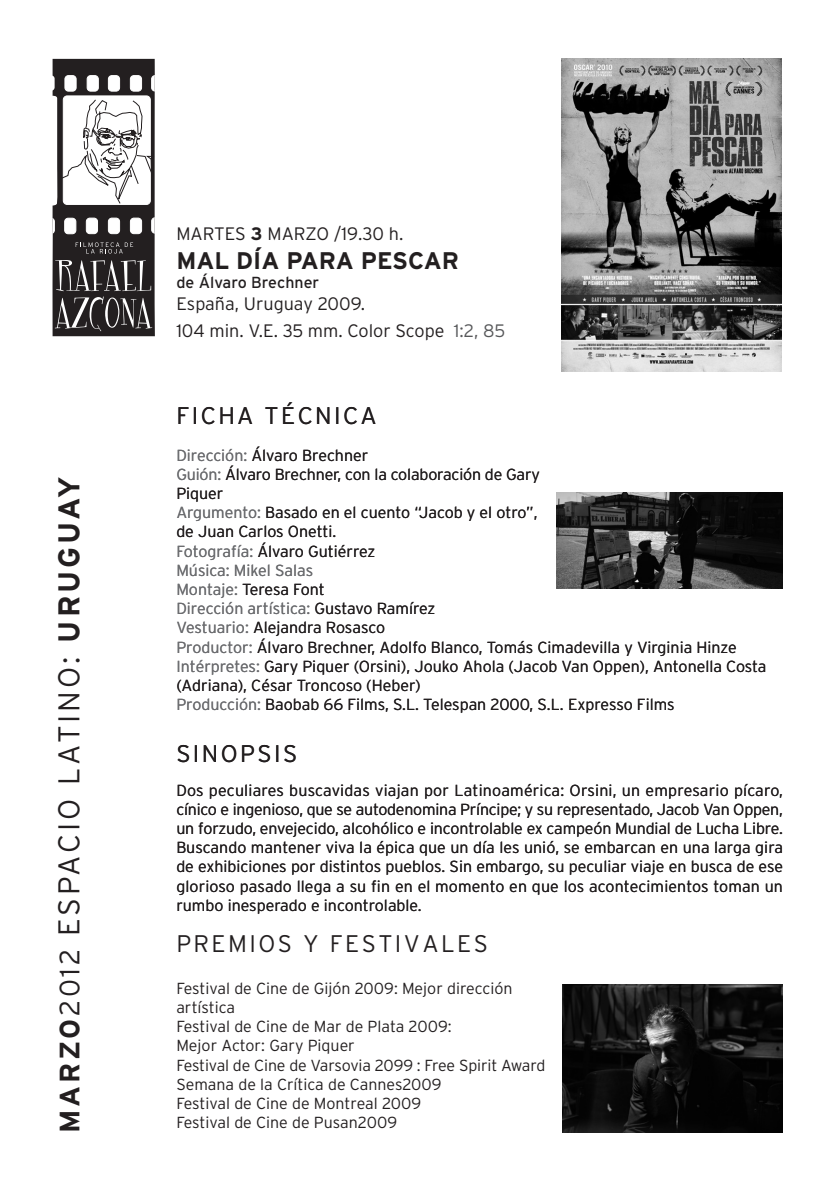
<style>
.page{position:relative;width:840px;height:1191px;background:#fff}
.page>*{position:absolute;margin:0;border:0;box-sizing:border-box;transform-origin:0 0}
.t1{font:300 30px "Interstate";letter-spacing:.1em;color:#231f20}
.t2{font:300 24px "Interstate";letter-spacing:.1em;color:#231f20}
.t3{font:700 24px "Interstate";color:#231f20}
.t4{font:300 18px/27.6px "Interstate";color:#231f20}
.t5{font:300 16px/19.2px "Interstate";color:#231f20}
.t6{font:16px "Interstate";color:#231f20}
.s1{font-weight:700;font-size:28px}
.s2{font-size:28px}
.s3{font-weight:700}
.s4{color:#57585a}
.s5{color:#6c6d70}
</style>
<div class="page">
<svg style="left:52px;top:59px;width:103px;height:277px"></svg>
<img style="left:556px;top:493px;width:226px;height:96px">
<img style="left:561px;top:59px;width:220px;height:313px">
<img style="left:562px;top:985px;width:220px;height:147px">
<h1 class="t1" style="left:57px;top:1132px;width:657px;rotate:-90deg"><span class="s1">MARZO</span><span class="s2">2012</span> ESPACIO LATINO: <span class="s3">URUGUAY</span></h1>
<p class="t4" style="left:176px;top:221px;width:228px">MARTES <span class="s3">3</span> MARZO /19.30 h.</p>
<h2 class="t3" style="left:176px;top:251px;width:284px">MAL DÍA PARA PESCAR</h2>
<p class="t6" style="left:176px;top:276px;width:144px">de Álvaro Brechner</p>
<p class="t4" style="left:176px;top:291px;width:330px">España, Uruguay 2009.<br>104 min. V.E. 35 mm. Color Scope <span class="s4">1:2, 85</span></p>
<h2 class="t2" style="left:176px;top:406px;width:202px">FICHA TÉCNICA</h2>
<p class="t5" style="left:176px;top:446px;width:591px"><span class="s5">Dirección:</span> Álvaro Brechner<br><span class="s5">Guión:</span> Álvaro Brechner, con la colaboración de Gary<br>Piquer<br><span class="s5">Argumento:</span> Basado en el cuento “Jacob y el otro”,<br>de Juan Carlos Onetti.<br><span class="s5">Fotografía:</span> Álvaro Gutiérrez<br><span class="s5">Música: Mikel Salas<br>Montaje:</span> Teresa Font<br><span class="s5">Dirección artística:</span> Gustavo Ramírez<br><span class="s5">Vestuario:</span> Alejandra Rosasco<br><span class="s5">Productor:</span> Álvaro Brechner, Adolfo Blanco, Tomás Cimadevilla y Virginia Hinze <span class="s5">Intérpretes:</span> Gary Piquer (Orsini), Jouko Ahola (Jacob Van Oppen), Antonella Costa (Adriana), César Troncoso (Heber)<br><span class="s5">Producción:</span> Baobab 66 Films, S.L. Telespan 2000, S.L. Expresso Films</p>
<h2 class="t2" style="left:176px;top:744px;width:122px">SINOPSIS</h2>
<p class="t5" style="left:176px;top:781px;width:608px;text-align:justify">Dos peculiares buscavidas viajan por Latinoamérica: Orsini, un empresario pícaro, cínico e ingenioso, que se autodenomina Príncipe; y su representado, Jacob Van Oppen, un forzudo, envejecido, alcohólico e incontrolable ex campeón Mundial de Lucha Libre.<br>Buscando mantener viva la épica que un día les unió, se embarcan en una larga gira de exhibiciones por distintos pueblos. Sin embargo, su peculiar viaje en busca de ese glorioso pasado llega a su fin en el momento en que los acontecimientos toman un rumbo inesperado e incontrolable.</p>
<h2 class="t2" style="left:176px;top:934px;width:313px">PREMIOS Y FESTIVALES</h2>
<p class="t5" style="left:176px;top:979px;width:370px">Festival de Cine de Gijón 2009: Mejor dirección artística<br>Festival de Cine de Mar de Plata 2009:<br>Mejor Actor: Gary Piquer<br>Festival de Cine de Varsovia 2099 : Free Spirit Award Semana de la Crítica de Cannes2009<br>Festival de Cine de Montreal 2009<br>Festival de Cine de Pusan2009</p>
</div>
